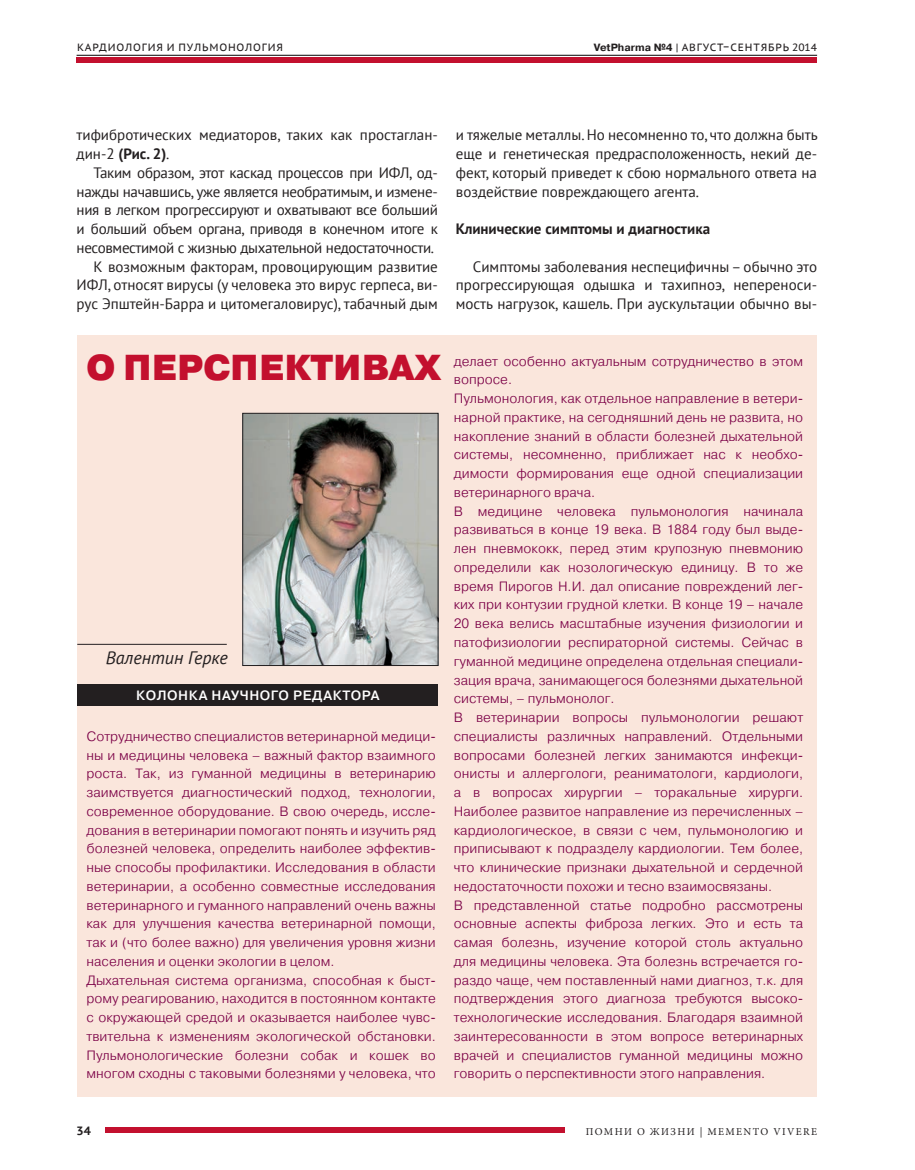
<style>
.page{position:relative;width:915px;height:1170px;background:#fff}
.page>*{position:absolute;margin:0;border:0;box-sizing:border-box;transform-origin:0 0}
.P_Title_R{font:900 36px "Pragmatica";letter-spacing:-.015em;color:#c3102e}
.P_Pictures{font:italic 18px "PT Sans";color:#231f20}
.t1{font:15px/18.8px "PT Sans";color:#231f20;text-align:justify}
.t2{font:700 15px "PT Sans";color:#231f20}
.P_Text_Summary_R{font:300 13.5px/18.8px "Pragmatica";color:#7b0046;text-align:justify}
.T_theeme{font:500 13.5px "Pragmatica";letter-spacing:.04em;color:#fff}
.M_Kolonsifra{font:700 12px "PT Sans Caption";color:#231f20}
.M_Shmuts_Left{font:10.5px "PT Sans Caption";letter-spacing:.08em;color:#231f20}
.M_Shmuts_Right{font:10.5px "PT Sans Caption";letter-spacing:.08em;color:#231f20}
.M_Shmuts_down_right{font:10.5px "Minion Pro";letter-spacing:.13em;color:#231f20}
.s1{font-family:"Pragmatica";font-weight:700}
.s2{font-weight:700}
</style>
<div class="page">
<hr style="left:77px;top:55px;width:739px;height:1px;background:#231f20">
<div style="left:105px;top:1127px;width:459px;height:5px;background:#c3102e"></div>
<div style="left:77px;top:57px;width:739px;height:6px;background:#c3102e"></div>
<div style="left:77px;top:335px;width:739px;height:761px;background:#fae6dc"></div>
<img style="left:244px;top:415px;width:192px;height:248px">
<div style="left:242px;top:413px;width:196px;height:252px;border:1px solid #231f20"></div>
<hr style="left:77px;top:644px;width:150px;height:1px;background:#231f20">
<div style="left:77px;top:684px;width:361px;height:21px;background:#231f20"></div>
<p class="M_Shmuts_Right" style="left:77px;top:41px;width:207px">КАРДИОЛОГИЯ И ПУЛЬМОНОЛОГИЯ</p>
<p class="M_Shmuts_Left" style="left:593px;top:41px;width:225px"><span class="s1">VetPharma №4</span> | АВГУСТ–СЕНТЯБРЬ 2014</p>
<p class="t1" style="left:77px;top:125px;width:362px">тифибротических медиаторов, таких как простаглан&shy;дин-2 <span class="s2">(Рис. 2)</span>.</p>
<p class="t1" style="left:77px;top:163px;width:362px;text-indent:17px">Таким образом, этот каскад процессов при ИФЛ, од&shy;нажды начавшись, уже является необратимым, и измене&shy;ния в легком прогрессируют и охватывают все больший и больший объем органа, приводя в конечном итоге к несовместимой с жизнью дыхательной недостаточности.</p>
<p class="t1" style="left:77px;top:257px;width:362px;text-indent:17px">К возможным факторам, провоцирующим развитие ИФЛ, относят вирусы (у человека это вирус герпеса, ви&shy;рус Эпштейн-Барра и цитомегаловирус), табачный дым</p>
<p class="t1" style="left:455px;top:125px;width:363px">и тяжелые металлы. Но несомненно то, что должна быть еще и генетическая предрасположенность, некий де&shy;фект, который приведет к сбою нормального ответа на воздействие повреждающего агента.</p>
<p class="t2" style="left:455px;top:219px;width:256px">Клинические симптомы и диагностика</p>
<p class="t1" style="left:455px;top:257px;width:362px;text-indent:17px">Симптомы заболевания неспецифичны – обычно это прогрессирующая одышка и тахипноэ, непереноси&shy;мость нагрузок, кашель. При аускультации обычно вы-</p>
<p class="P_Title_R" style="left:86px;top:344px;width:356px">О ПЕРСПЕКТИВАХ</p>
<p class="P_Pictures" style="left:106px;top:646px;width:123px">Валентин Герке</p>
<p class="T_theeme" style="left:136px;top:686px;width:245px">КОЛОНКА НАУЧНОГО РЕДАКТОРА</p>
<p class="P_Text_Summary_R" style="left:86px;top:726px;width:351px">Сотрудничество специалистов ветеринарной медици&shy;ны и медицины человека – важный фактор взаимного роста. Так, из гуманной медицины в ветеринарию заимствуется диагностический подход, технологии, современное оборудование. В свою очередь, иссле&shy;дования в ветеринарии помогают понять и изучить ряд болезней человека, определить наиболее эффектив&shy;ные способы профилактики. Исследования в области ветеринарии, а особенно совместные исследования ветеринарного и гуманного направлений очень важны как для улучшения качества ветеринарной помощи, так и (что более важно) для увеличения уровня жизни населения и оценки экологии в целом.</p>
<p class="P_Text_Summary_R" style="left:86px;top:970px;width:351px">Дыхательная система организма, способная к быст&shy;рому реагированию, находится в постоянном контакте с окружающей средой и оказывается наиболее чувс&shy;твительна к изменениям экологической обстановки.<br>Пульмонологические болезни собак и кошек во многом сходны с таковыми болезнями у человека, что</p>
<p class="P_Text_Summary_R" style="left:453px;top:351px;width:351px">делает особенно актуальным сотрудничество в этом вопросе.</p>
<p class="P_Text_Summary_R" style="left:453px;top:389px;width:351px">Пульмонология, как отдельное направление в ветери&shy;нарной практике, на сегодняшний день не развита, но накопление знаний в области болезней дыхательной системы, несомненно, приближает нас к необхо&shy;димости формирования еще одной специализации ветеринарного врача.</p>
<p class="P_Text_Summary_R" style="left:453px;top:501px;width:351px">В медицине человека пульмонология начинала развиваться в конце 19 века. В 1884 году был выде&shy;лен пневмококк, перед этим крупозную пневмонию определили как нозологическую единицу. В то же время Пирогов Н.И. дал описание повреждений лег&shy;ких при контузии грудной клетки. В конце 19 – начале 20 века велись масштабные изучения физиологии и патофизиологии респираторной системы. Сейчас в гуманной медицине определена отдельная специали&shy;зация врача, занимающегося болезнями дыхательной системы, – пульмонолог.</p>
<p class="P_Text_Summary_R" style="left:453px;top:707px;width:351px">В ветеринарии вопросы пульмонологии решают специалисты различных направлений. Отдельными вопросами болезней легких занимаются инфекци&shy;онисты и аллергологи, реаниматологи, кардиологи, а в вопросах хирургии – торакальные хирурги.<br>Наиболее развитое направление из перечисленных – кардиологическое, в связи с чем, пульмонологию и приписывают к подразделу кардиологии. Тем более, что клинические признаки дыхательной и сердечной недостаточности похожи и тесно взаимосвязаны.</p>
<p class="P_Text_Summary_R" style="left:453px;top:895px;width:351px">В представленной статье подробно рассмотрены основные аспекты фиброза легких. Это и есть та самая болезнь, изучение которой столь актуально для медицины человека. Эта болезнь встречается го&shy;раздо чаще, чем поставленный нами диагноз, т.к. для подтверждения этого диагноза требуются высоко&shy;технологические исследования. Благодаря взаимной заинтересованности в этом вопросе ветеринарных врачей и специалистов гуманной медицины можно говорить о перспективности этого направления.</p>
<p class="M_Kolonsifra" style="left:77px;top:1122px;width:16px">34</p>
<p class="M_Shmuts_down_right" style="left:585px;top:1124px;width:233px">ПОМНИ О ЖИЗНИ | MEMENTO VIVERE</p>
</div>
